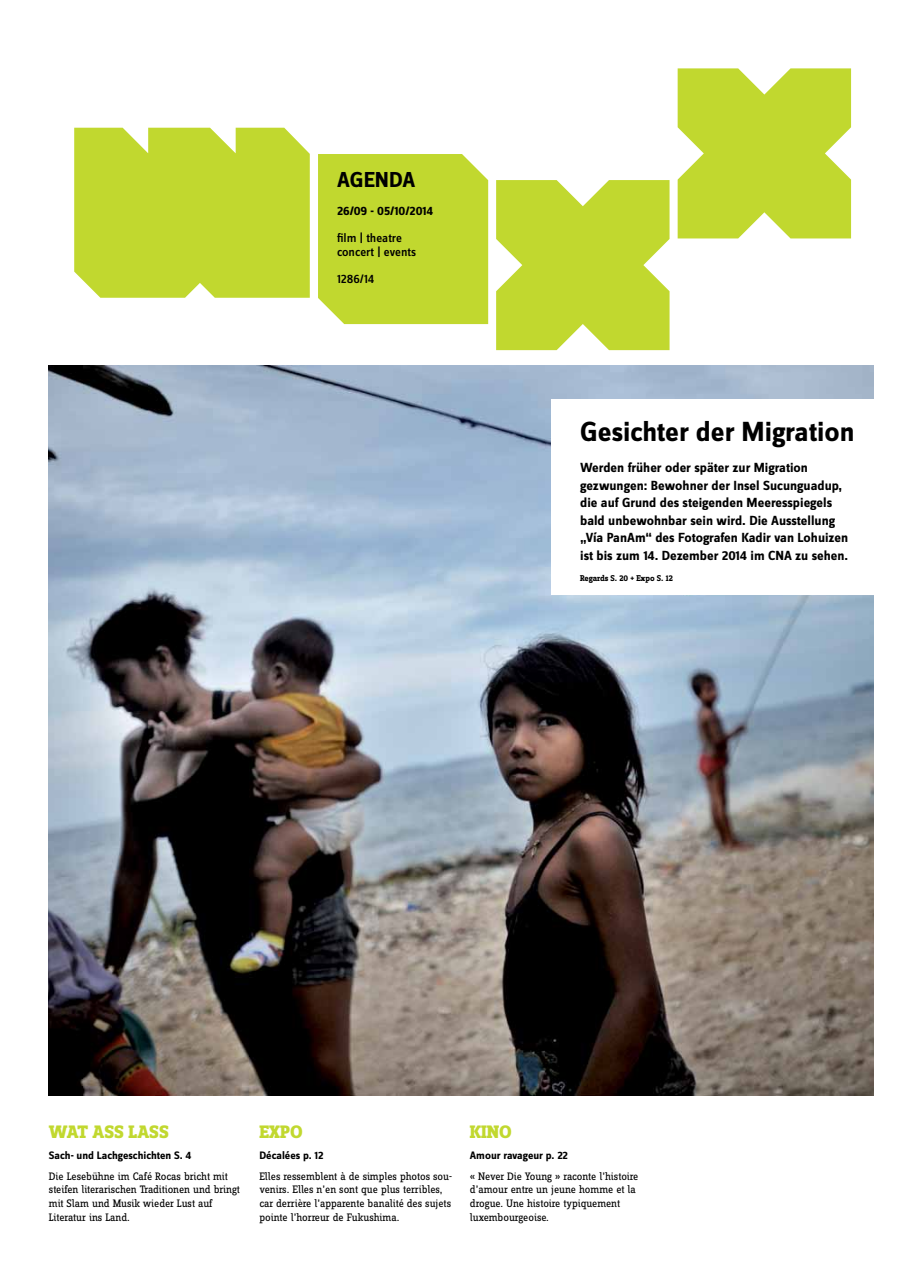
<style>
.page{position:relative;width:922px;height:1276px;background:#fff}
.page>*{position:absolute;margin:0;border:0;box-sizing:border-box;transform-origin:0 0}
.t1{font:700 28.75px "Zine Sans Dis";color:#000}
.t2{font:700 22.5px "Zine Sans Dis";color:#000}
.t3{font:800 18.75px "Zine Slab Dis";color:#c1d82f}
.t4{font:700 13.75px/17.5px "Zine Sans Dis";color:#000}
.t5{font:500 12.75px/13.8px "Zine Sans Dis";color:#000}
.t6{font:700 12.75px "Zine Sans Dis";color:#000}
.t7{font:11.25px/13.8px "Zine Slab Dis";letter-spacing:-.01em;color:#000}
.t8{font:700 11.25px "Zine Sans Dis";color:#000}
.t9{font:700 8.75px "Zine Slab Dis";color:#000}
</style>
<div class="page">
<img style="left:49px;top:366px;width:823px;height:729px">
<div style="left:551px;top:400px;width:324px;height:195px;background:#fff"></div>
<svg style="left:496px;top:180px;width:173px;height:170px;background:#c6db42"></svg>
<svg style="left:677px;top:68px;width:173px;height:170px;background:#c6db43"></svg>
<div style="left:318px;top:154px;width:170px;height:170px;background:#c1d82f"></div>
<div style="left:74px;top:128px;width:236px;height:170px;background:#c1d82f"></div>
<h2 class="t2" style="left:337px;top:168px;width:80px">AGENDA</h2>
<p class="t6" style="left:337px;top:204px;width:97px">26/09 - 05/10/2014</p>
<p class="t5" style="left:337px;top:232px;width:81px">film | theatre concert | events</p>
<p class="t5" style="left:337px;top:273px;width:39px">1286/14</p>
<h1 class="t1" style="left:580px;top:416px;width:276px">Gesichter der Migration</h1>
<p class="t4" style="left:580px;top:460px;width:269px">Werden früher oder später zur Migration gezwungen: Bewohner der Insel Sucunguadup, die auf Grund des steigenden Meeresspiegels bald unbewohnbar sein wird. Die Ausstellung „Vía PanAm“ des Fotografen Kadir van Lohuizen ist bis zum 14. Dezember 2014 im CNA zu sehen.</p>
<p class="t9" style="left:580px;top:573px;width:94px">Regards S. 20 + Expo S. 12</p>
<h3 class="t3" style="left:49px;top:1121px;width:121px">WAT ASS LASS</h3>
<h3 class="t3" style="left:259px;top:1121px;width:45px">EXPO</h3>
<h3 class="t3" style="left:469px;top:1121px;width:43px">KINO</h3>
<p class="t8" style="left:49px;top:1149px;width:144px">Sach- und Lachgeschichten S. 4</p>
<p class="t7" style="left:49px;top:1169px;width:192px">Die Lesebühne im Café Rocas bricht mit steifen literarischen Traditionen und bringt mit Slam und Musik wieder Lust auf Literatur ins Land.</p>
<p class="t8" style="left:259px;top:1149px;width:65px">Décalées p. 12</p>
<p class="t7" style="left:259px;top:1169px;width:194px">Elles ressemblent à de simples photos sou&shy;venirs. Elles n’en sont que plus terribles, car derrière l’apparente banalité des sujets pointe l’horreur de Fukushima.</p>
<p class="t8" style="left:469px;top:1149px;width:100px">Amour ravageur p. 22</p>
<p class="t7" style="left:469px;top:1169px;width:170px">« Never Die Young » raconte l’histoire d’amour entre un jeune homme et la drogue. Une histoire typiquement luxembourgeoise.</p>
</div>
